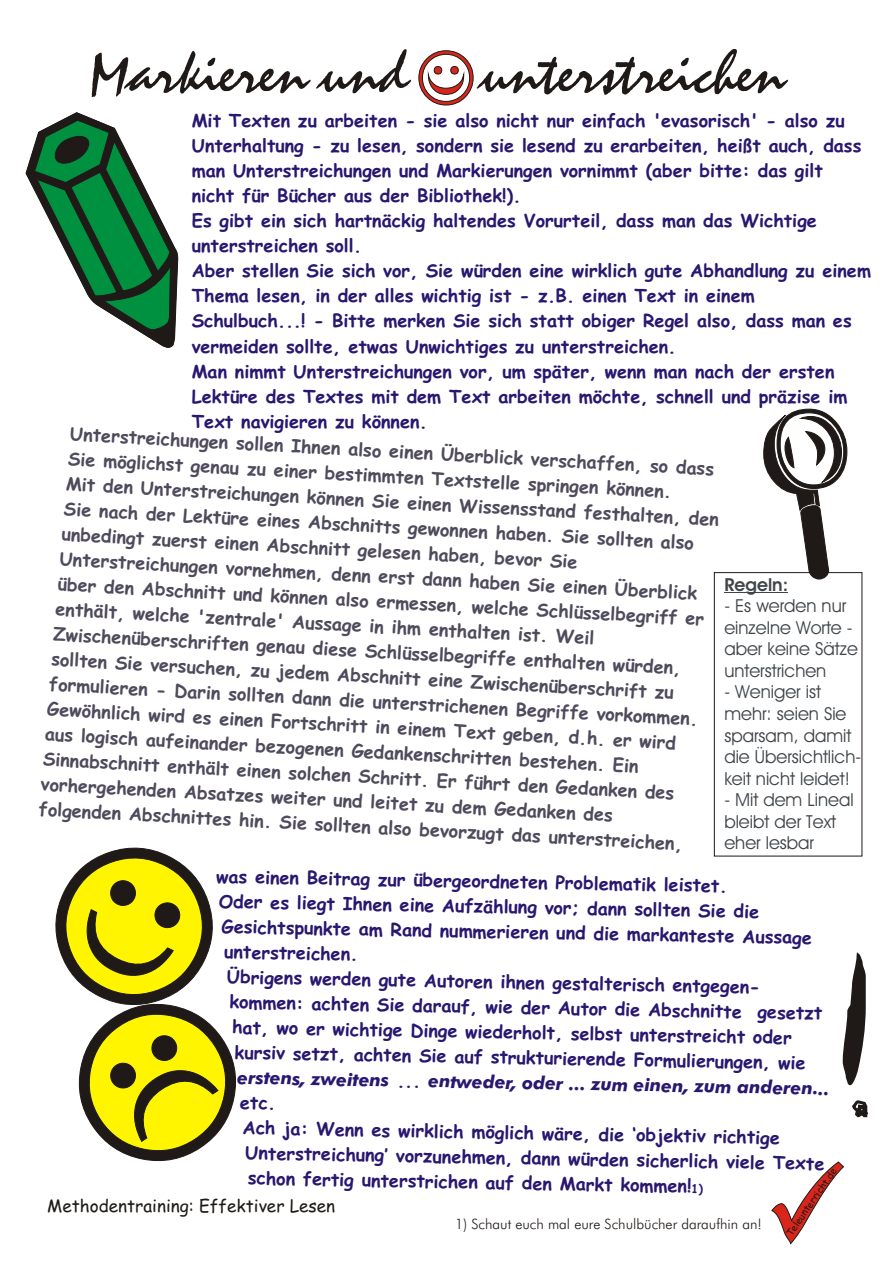
<style>
.page{position:relative;width:894px;height:1263px;background:#fff}
.page>*{position:absolute;margin:0;border:0;box-sizing:border-box;transform-origin:0 0}
.t1{font:60.9px "Staccato 222 BT";color:#1f1a17}
.t2{font:700 18px/25px "Comic Sans MS";color:#291770}
.t3{font:700 18px "Comic Sans MS";color:#4f4a5c}
.t4{font:18px/21.6px "Avant Garde Bk BT";color:#40454a}
.t5{font:italic 700 18px "Futura Md BT";color:#291770}
.t6{font:700 18px "Avant Garde Bk BT";color:#40454a}
.t7{font:17.1px "Comic Sans MS";color:#1f1a17}
.t8{font:14.25px "Futura Lt BT";color:#1f1a17}
.t9{font:9.75px "Comic Sans MS";color:#1f1a17}
.s1{font-family:"Comic Sans MS";font-style:normal}
.s2{font-size:12px}
</style>
<div class="page">
<div style="left:714px;top:572px;width:148px;height:284px;border:1px solid #1f1a17"></div>
<svg style="left:419px;top:50px;width:54px;height:55px"></svg>
<svg style="left:26px;top:112px;width:152px;height:236px"></svg>
<svg style="left:763px;top:409px;width:84px;height:170px"></svg>
<svg style="left:55px;top:847px;width:181px;height:315px"></svg>
<hr style="left:724px;top:592px;width:64px;height:1px;background:#40454a">
<svg style="left:771px;top:1162px;width:73px;height:82px"></svg>
<svg style="left:842px;top:952px;width:24px;height:134px"></svg>
<svg style="left:852px;top:1100px;width:16px;height:18px"></svg>
<h1 class="t1" style="left:88px;top:49px;width:698px">Markieren und unterstreichen</h1>
<p class="t2" style="left:192px;top:110px;width:681px">Mit Texten zu arbeiten - sie also nicht nur einfach 'evasorisch' - also zu Unterhaltung - zu lesen, sondern sie lesend zu erarbeiten, heißt auch, dass man Unterstreichungen und Markierungen vornimmt (aber bitte: das gilt<br>nicht für Bücher aus der Bibliothek!).<br>Es gibt ein sich hartnäckig haltendes Vorurteil, dass man das Wichtige unterstreichen soll.<br>Aber stellen Sie sich vor, Sie würden eine wirklich gute Abhandlung zu einem Thema lesen, in der alles wichtig ist - z.B. einen Text in einem Schulbuch...! - Bitte merken Sie sich statt obiger Regel also, dass man es vermeiden sollte, etwas Unwichtiges zu unterstreichen.<br>Man nimmt Unterstreichungen vor, um später, wenn man nach der ersten Lektüre des Textes mit dem Text arbeiten möchte, schnell und präzise im Text navigieren zu können.</p>
<p class="t3" style="left:71px;top:426px;width:646px;rotate:3deg">Unterstreichungen sollen Ihnen also einen Überblick verschaffen, so dass</p>
<p class="t3" style="left:68px;top:451px;width:606px;rotate:3deg">Sie möglichst genau zu einer bestimmten Textstelle springen können.</p>
<p class="t3" style="left:66px;top:476px;width:655px;rotate:3deg">Mit den Unterstreichungen können Sie einen Wissensstand festhalten, den</p>
<p class="t3" style="left:64px;top:501px;width:633px;rotate:3deg">Sie nach der Lektüre eines Abschnitts gewonnen haben. Sie sollten also</p>
<p class="t3" style="left:62px;top:526px;width:518px;rotate:3deg">unbedingt zuerst einen Abschnitt gelesen haben, bevor Sie</p>
<p class="t3" style="left:60px;top:551px;width:640px;rotate:3deg">Unterstreichungen vornehmen, denn erst dann haben Sie einen Überblick</p>
<p class="t3" style="left:58px;top:576px;width:649px;rotate:3deg">über den Abschnitt und können also ermessen, welche Schlüsselbegriff er</p>
<p class="t6" style="left:724px;top:577px;width:65px">Regeln:</p>
<p class="t4" style="left:724px;top:597px;width:135px">- Es werden nur einzelne Worte - aber keine Sätze unterstrichen</p>
<p class="t4" style="left:724px;top:683px;width:138px">- Weniger ist mehr: seien Sie sparsam, damit die Übersichtlich&shy;keit nicht leidet!</p>
<p class="t4" style="left:724px;top:791px;width:131px">- Mit dem Lineal bleibt der Text eher lesbar</p>
<p class="t3" style="left:56px;top:601px;width:541px;rotate:3deg">enthält, welche 'zentrale' Aussage in ihm enthalten ist. Weil</p>
<p class="t3" style="left:54px;top:626px;width:630px;rotate:3deg">Zwischenüberschriften genau diese Schlüsselbegriffe enthalten würden,</p>
<p class="t3" style="left:52px;top:651px;width:625px;rotate:3deg">sollten Sie versuchen, zu jedem Abschnitt eine Zwischenüberschrift zu</p>
<p class="t3" style="left:50px;top:676px;width:651px;rotate:3deg">formulieren - Darin sollten dann die unterstrichenen Begriffe vorkommen.</p>
<p class="t3" style="left:48px;top:701px;width:631px;rotate:3deg">Gewöhnlich wird es einen Fortschritt in einem Text geben, d.h. er wird</p>
<p class="t3" style="left:46px;top:726px;width:596px;rotate:3deg">aus logisch aufeinander bezogenen Gedankenschritten bestehen. Ein</p>
<p class="t3" style="left:43px;top:751px;width:634px;rotate:3deg">Sinnabschnitt enthält einen solchen Schritt. Er führt den Gedanken des</p>
<p class="t3" style="left:41px;top:776px;width:574px;rotate:3deg">vorhergehenden Absatzes weiter und leitet zu dem Gedanken des</p>
<p class="t3" style="left:39px;top:801px;width:646px;rotate:3deg">folgenden Abschnittes hin. Sie sollten also bevorzugt das unterstreichen,</p>
<p class="t2" style="left:217px;top:866px;width:513px;rotate:1deg">was einen Beitrag zur übergeordneten Problematik leistet.</p>
<p class="t2" style="left:219px;top:891px;width:542px;rotate:1deg">Oder es liegt Ihnen eine Aufzählung vor; dann sollten Sie die</p>
<p class="t2" style="left:222px;top:916px;width:592px;rotate:1deg">Gesichtspunkte am Rand nummerieren und die markanteste Aussage</p>
<p class="t2" style="left:224px;top:941px;width:135px;rotate:1deg">unterstreichen.</p>
<p class="t2" style="left:227px;top:966px;width:533px;rotate:1deg">Übrigens werden gute Autoren ihnen gestalterisch entgegen-</p>
<p class="t2" style="left:230px;top:991px;width:595px;rotate:1deg">kommen: achten Sie darauf, wie der Autor die Abschnitte gesetzt</p>
<p class="t2" style="left:232px;top:1017px;width:561px;rotate:1deg">hat, wo er wichtige Dinge wiederholt, selbst unterstreicht oder</p>
<p class="t2" style="left:235px;top:1042px;width:572px;rotate:1deg">kursiv setzt, achten Sie auf strukturierende Formulierungen, wie</p>
<p class="t5" style="left:238px;top:1070px;width:594px;rotate:1deg">erstens, zweitens <span class="s1">...</span> entweder, oder ... zum einen, zum anderen...</p>
<p class="t2" style="left:240px;top:1092px;width:37px;rotate:1deg">etc.</p>
<p class="t2" style="left:243px;top:1117px;width:539px;rotate:1deg">Ach ja: Wenn es wirklich möglich wäre, die ‘objektiv richtige</p>
<p class="t2" style="left:245px;top:1142px;width:581px;rotate:1deg">Unterstreichung’ vorzunehmen, dann würden sicherlich viele Texte</p>
<p class="t2" style="left:248px;top:1167px;width:457px;rotate:1deg">schon fertig unterstrichen auf den Markt kommen!<span class="s2">1)</span></p>
<p class="t9" style="left:785px;top:1232px;width:82px;rotate:-55deg">Teleunterricht.de</p>
<p class="t7" style="left:47px;top:1199px;width:289px">Methodentraining: Effektiver Lesen</p>
<p class="t8" style="left:455px;top:1218px;width:308px">1) Schaut euch mal eure Schulbücher daraufhin an!</p>
</div>
